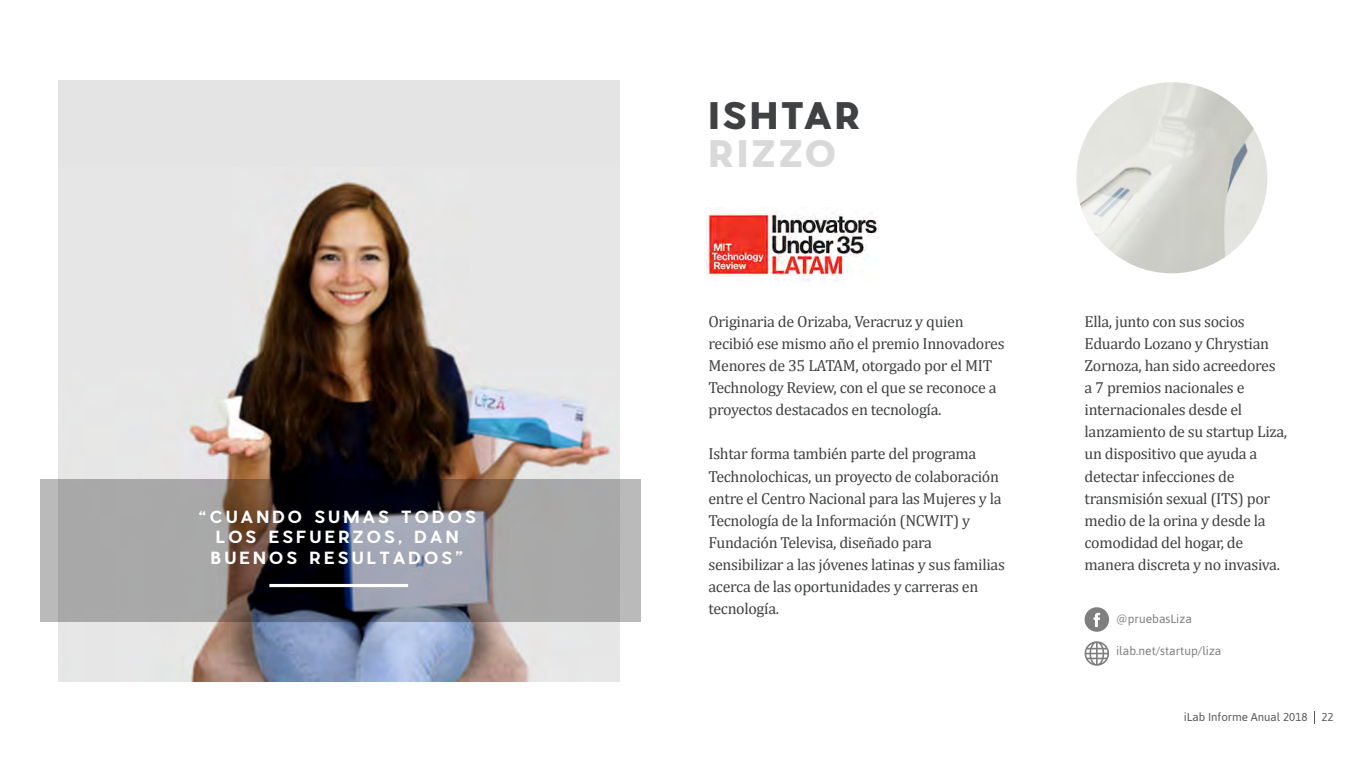
<style>
.page{position:relative;width:1361px;height:761px;background:#fff}
.page>*{position:absolute;margin:0;border:0;box-sizing:border-box;transform-origin:0 0}
.t1{font:900 35.8px "Pier Sans";letter-spacing:.1em;color:#404142}
.t2{font:900 35.8px "Pier Sans";letter-spacing:.09em;color:rgb(64 65 66/.2)}
.t3{font:700 16.4px/20px "Pier Sans";letter-spacing:.2em;color:#fff;text-align:center}
.t4{font:16px/22px "Cambria";letter-spacing:-.02em;color:#404142}
.t5{font:12px "Asap";color:#7f7f7f}
.t6{font:11.4px "Asap";color:#57585b}
</style>
<div class="page">
<svg style="left:1314px;top:711px;width:1px;height:12px"></svg>
<img style="left:59px;top:167px;width:561px;height:514px">
<div style="left:59px;top:80px;width:561px;height:87px;background:#e4e4e4"></div>
<svg style="left:40px;top:479px;width:600px;height:143px;background:#848284"></svg>
<svg style="left:269px;top:583px;width:139px;height:4px"></svg>
<img style="left:706px;top:207px;width:172px;height:75px">
<img style="left:1076px;top:82px;width:191px;height:191px;border-radius:95px">
<svg style="left:1084px;top:607px;width:25px;height:24px"></svg>
<svg style="left:1084px;top:641px;width:25px;height:24px"></svg>
<p class="t3" style="left:199px;top:507px;width:278px">“CUANDO SUMAS TODOS<br>LOS ESFUERZOS, DAN<br>BUENOS RESULTADOS”</p>
<h1 class="t1" style="left:708px;top:89px;width:154px">ISHTAR</h1>
<h1 class="t2" style="left:708px;top:127px;width:129px">RIZZO</h1>
<p class="t4" style="left:708px;top:311px;width:298px">Originaria de Orizaba, Veracruz y quien recibió ese mismo año el premio Innovadores Menores de 35 LATAM, otorgado por el MIT Technology Review, con el que se reconoce a proyectos destacados en tecnología.</p>
<p class="t4" style="left:708px;top:443px;width:298px">Ishtar forma también parte del programa Technolochicas, un proyecto de colaboración entre el Centro Nacional para las Mujeres y la Tecnología de la Información (NCWIT) y Fundación Televisa, diseñado para sensibilizar a las jóvenes latinas y sus familias acerca de las oportunidades y carreras en tecnología.</p>
<p class="t4" style="left:1084px;top:311px;width:204px">Ella, junto con sus socios<br>Eduardo Lozano y Chrystian<br>Zornoza, han sido acreedores a 7 premios nacionales e internacionales desde el lanzamiento de su startup Liza, un dispositivo que ayuda a detectar infecciones de transmisión sexual (ITS) por medio de la orina y desde la comodidad del hogar, de manera discreta y no invasiva.</p>
<p class="t5" style="left:1116px;top:611px;width:77px">@pruebasLiza</p>
<p class="t5" style="left:1116px;top:643px;width:107px">ilab.net/startup/liza</p>
<p class="t6" style="left:1184px;top:709px;width:151px">iLab Informe Anual 2018 22</p>
</div>
